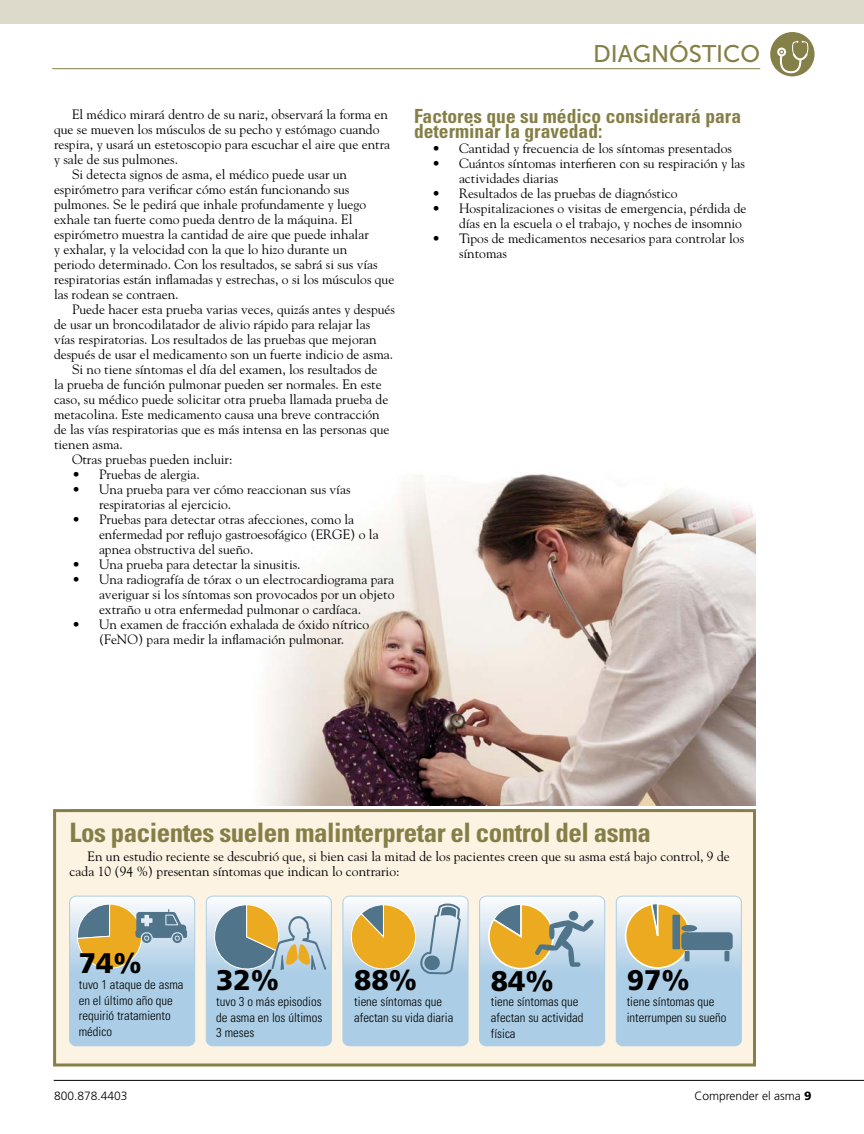
<style>
.page{position:relative;width:864px;height:1134px;background:#fff}
.page>*{position:absolute;margin:0;border:0;box-sizing:border-box;transform-origin:0 0}
.t1{font:900 28.35px "Frutiger";color:#000}
.t2{font:700 condensed 26.7px "Univers";letter-spacing:-.02em;color:#857f47}
.t3{font:24px "Museo Sans 500";color:#857f47}
.t4{font:700 condensed 19.5px/15px "Univers";color:#857f47}
.t5{font:13.5px/15px "Goudy";color:#000}
.t6{font:300 condensed 12.75px/15.6px "Univers";color:#000}
.t7{font:300 12px "Frutiger";color:#000}
.s1{font-weight:900}
</style>
<div class="page">
<div style="left:770px;top:32px;width:45px;height:44px;background:#857f48;border-radius:50%"></div>
<svg style="left:777px;top:41px;width:31px;height:32px"></svg>
<hr style="left:54px;top:1080px;width:810px;height:1px;background:#000">
<hr style="left:52px;top:68px;width:708px;height:1px;background:#857f47">
<div style="left:0;top:0;width:864px;height:24px;background:#dedacb"></div>
<img style="left:259px;top:474px;width:497px;height:331px">
<div style="left:55px;top:811px;width:699px;height:254px;background:#fcf3e3"></div>
<div style="left:53px;top:809px;width:703px;height:257px;border:3px solid #857f47"></div>
<svg style="left:69px;top:896px;width:127px;height:151px;background:#b6c8c9"></svg>
<svg style="left:479px;top:896px;width:127px;height:151px;background:#bbcbca"></svg>
<svg style="left:615px;top:896px;width:127px;height:151px;background:#bbcac8"></svg>
<svg style="left:342px;top:896px;width:127px;height:151px;background:#bdccc8"></svg>
<svg style="left:205px;top:896px;width:127px;height:151px;background:#b2c8d0"></svg>
<p class="t5" style="left:72px;top:106px;width:318px">El médico mirará dentro de su nariz, observará la forma en</p>
<p class="t5" style="left:54px;top:121px;width:327px">que se mueven los músculos de su pecho y estómago cuando</p>
<p class="t5" style="left:54px;top:136px;width:338px">respira, y usará un estetoscopio para escuchar el aire que entra</p>
<p class="t5" style="left:54px;top:151px;width:126px">y sale de sus pulmones.</p>
<p class="t5" style="left:72px;top:166px;width:277px">Si detecta signos de asma, el médico puede usar un</p>
<p class="t5" style="left:54px;top:181px;width:297px">espirómetro para verificar cómo están funcionando sus</p>
<p class="t5" style="left:54px;top:196px;width:314px">pulmones. Se le pedirá que inhale profundamente y luego</p>
<p class="t5" style="left:54px;top:211px;width:300px">exhale tan fuerte como pueda dentro de la máquina. El</p>
<p class="t5" style="left:54px;top:226px;width:316px">espirómetro muestra la cantidad de aire que puede inhalar</p>
<p class="t5" style="left:54px;top:241px;width:295px">y exhalar, y la velocidad con la que lo hizo durante un</p>
<p class="t5" style="left:54px;top:256px;width:325px">periodo determinado. Con los resultados, se sabrá si sus vías</p>
<p class="t5" style="left:54px;top:271px;width:342px">respiratorias están inflamadas y estrechas, o si los músculos que</p>
<p class="t5" style="left:54px;top:286px;width:126px">las rodean se contraen.</p>
<p class="t5" style="left:72px;top:301px;width:325px">Puede hacer esta prueba varias veces, quizás antes y después</p>
<p class="t5" style="left:54px;top:316px;width:318px">de usar un broncodilatador de alivio rápido para relajar las</p>
<p class="t5" style="left:54px;top:331px;width:324px">vías respiratorias. Los resultados de las pruebas que mejoran</p>
<p class="t5" style="left:54px;top:346px;width:341px">después de usar el medicamento son un fuerte indicio de asma.</p>
<p class="t5" style="left:72px;top:361px;width:307px">Si no tiene síntomas el día del examen, los resultados de</p>
<p class="t5" style="left:54px;top:376px;width:329px">la prueba de función pulmonar pueden ser normales. En este</p>
<p class="t5" style="left:54px;top:391px;width:336px">caso, su médico puede solicitar otra prueba llamada prueba de</p>
<p class="t5" style="left:54px;top:406px;width:327px">metacolina. Este medicamento causa una breve contracción</p>
<p class="t5" style="left:54px;top:421px;width:337px">de las vías respiratorias que es más intensa en las personas que</p>
<p class="t5" style="left:54px;top:436px;width:70px">tienen asma.</p>
<p class="t5" style="left:72px;top:451px;width:162px">Otras pruebas pueden incluir:</p>
<p class="t5" style="left:72px;top:466px;width:129px">• Pruebas de alergia.</p>
<p class="t5" style="left:99px;top:481px;width:253px;text-indent:-27px">• Una prueba para ver cómo reaccionan sus vías respiratorias al ejercicio.</p>
<p class="t5" style="left:99px;top:511px;width:281px;text-indent:-27px">• Pruebas para detectar otras afecciones, como la enfermedad por reflujo gastroesofágico (ERGE) o la apnea obstructiva del sueño.</p>
<p class="t5" style="left:72px;top:556px;width:230px">• Una prueba para detectar la sinusitis.</p>
<p class="t5" style="left:99px;top:571px;width:297px;text-align:justify;text-indent:-27px">• Una radiografía de tórax o un electrocardiograma para averiguar si los síntomas son provocados por un objeto extraño u otra enfermedad pulmonar o cardíaca.</p>
<p class="t5" style="left:72px;top:616px;width:299px;text-align:center">• Un examen de fracción exhalada de óxido nítrico (FeNO) para medir la inflamación pulmonar.</p>
<h3 class="t3" style="left:593px;top:40px;width:169px">DIAGNÓSTICO</h3>
<h3 class="t4" style="left:414px;top:108px;width:329px">Factores que su médico considerará para determinar la gravedad:</h3>
<p class="t5" style="left:432px;top:141px;width:301px">• Cantidad y frecuencia de los síntomas presentados</p>
<p class="t5" style="left:459px;top:156px;width:288px;text-indent:-27px">• Cuántos síntomas interfieren con su respiración y las actividades diarias</p>
<p class="t5" style="left:432px;top:185px;width:247px">• Resultados de las pruebas de diagnóstico</p>
<p class="t5" style="left:459px;top:200px;width:289px;text-indent:-27px">• Hospitalizaciones o visitas de emergencia, pérdida de días en la escuela o el trabajo, y noches de insomnio</p>
<p class="t5" style="left:459px;top:230px;width:287px;text-indent:-27px">• Tipos de medicamentos necesarios para controlar los síntomas</p>
<h2 class="t2" style="left:70px;top:816px;width:583px">Los pacientes suelen malinterpretar el control del asma</h2>
<p class="t5" style="left:70px;top:849px;width:662px;text-indent:18px">En un estudio reciente se descubrió que, si bien casi la mitad de los pacientes creen que su asma está bajo control, 9 de cada 10 (94 %) presentan síntomas que indican lo contrario:</p>
<h1 class="t1" style="left:79px;top:946px;width:64px">74%</h1>
<p class="t6" style="left:79px;top:977px;width:106px">tuvo 1 ataque de asma en el último año que requirió tratamiento médico</p>
<h1 class="t1" style="left:216px;top:963px;width:64px">32%</h1>
<p class="t6" style="left:216px;top:994px;width:108px;text-align:justify">tuvo 3 o más episodios de asma en los últimos 3 meses</p>
<h1 class="t1" style="left:354px;top:963px;width:64px">88%</h1>
<p class="t6" style="left:354px;top:994px;width:101px">tiene síntomas que afectan su vida diaria</p>
<h1 class="t1" style="left:491px;top:964px;width:64px">84%</h1>
<p class="t6" style="left:491px;top:994px;width:94px">tiene síntomas que afectan su actividad física</p>
<h1 class="t1" style="left:627px;top:963px;width:64px">97%</h1>
<p class="t6" style="left:627px;top:994px;width:101px">tiene síntomas que interrumpen su sueño</p>
<p class="t7" style="left:54px;top:1089px;width:75px">800.878.4403</p>
<p class="t7" style="left:694px;top:1089px;width:119px">Comprender el asma <span class="s1">9</span></p>
</div>
